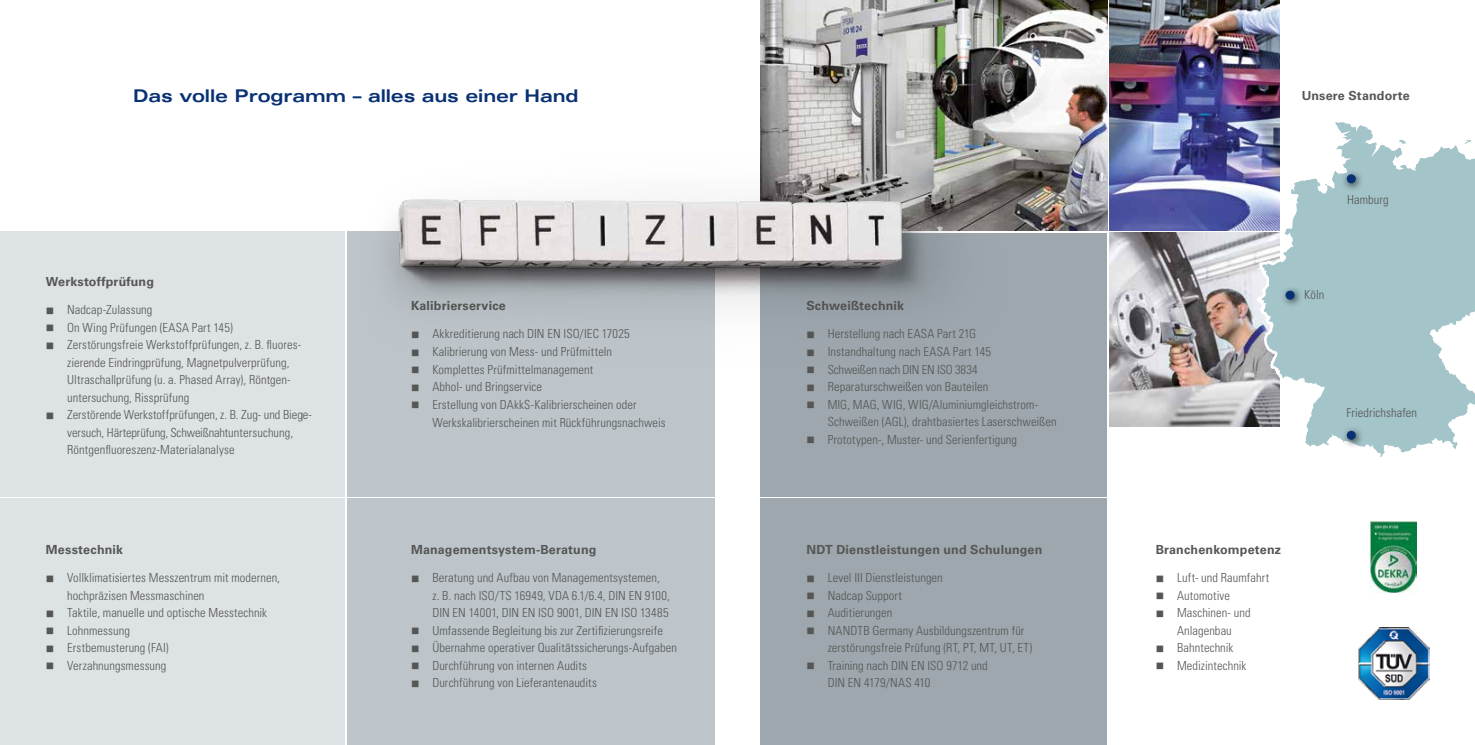
<style>
.page{position:relative;width:1475px;height:745px;background:#fff}
.page>*{position:absolute;margin:0;border:0;box-sizing:border-box;transform-origin:0 0}
.t1{font:700 expanded 17.5px "Univers LT Std";letter-spacing:-.01em;color:#083074}
.t2{font:300 condensed 12.5px/17.5px "Univers LT Std";letter-spacing:.005em;color:#565655}
.t3{font:700 12.5px "Univers LT Std";letter-spacing:.015em;color:#565655}
</style>
<div class="page">
<img style="left:1109px;top:233px;width:145px;height:193px">
<img style="left:1109px;top:0;width:170px;height:230px">
<div style="left:0;top:231px;width:344px;height:265px;background:#dde2e5"></div>
<div style="left:0;top:498px;width:344px;height:246px;background:#dde2e5"></div>
<div style="left:347px;top:231px;width:367px;height:265px;background:#bdc5ca"></div>
<div style="left:347px;top:498px;width:367px;height:246px;background:#bdc5ca"></div>
<div style="left:760px;top:233px;width:347px;height:263px;background:#9da7ad"></div>
<svg style="left:1254px;top:111px;width:220px;height:346px"></svg>
<svg style="left:1394px;top:135px;width:27px;height:21px"></svg>
<svg style="left:1287px;top:111px;width:93px;height:170px"></svg>
<div style="left:760px;top:498px;width:347px;height:246px;background:#9da7ad"></div>
<img style="left:760px;top:0;width:347px;height:230px">
<img style="left:1370px;top:521px;width:46px;height:70px">
<img style="left:1358px;top:627px;width:70px;height:71px">
<div style="left:1279px;top:285px;width:24px;height:23px;background:#000;opacity:.75"></div>
<div style="left:1285px;top:290px;width:9px;height:9px;background:#083074;border-radius:50%"></div>
<div style="left:1340px;top:169px;width:23px;height:24px;background:#000;opacity:.75"></div>
<div style="left:1346px;top:174px;width:9px;height:9px;background:#083074;border-radius:50%"></div>
<div style="left:1340px;top:425px;width:24px;height:23px;background:#000;opacity:.75"></div>
<div style="left:1346px;top:430px;width:9px;height:9px;background:#083074;border-radius:50%"></div>
<img style="left:344px;top:126px;width:710px;height:307px">
<img style="left:390px;top:194px;width:528px;height:105px">
<h1 class="t1" style="left:133px;top:85px;width:446px">Das volle Programm – alles aus einer Hand</h1>
<p class="t3" style="left:46px;top:274px;width:109px">Werkstoffprüfung</p>
<p class="t2" style="left:46px;top:301px;width:108px">■ Nadcap-Zulassung</p>
<p class="t2" style="left:46px;top:318px;width:188px">■ On Wing Prüfungen (EASA Part 145)</p>
<p class="t2" style="left:67px;top:336px;width:235px;text-indent:-21px">■ Zerstörungsfreie Werkstoffprüfungen, z. B. fluores&shy;zierende Eindringprüfung, Magnetpulverprüfung, Ultraschallprüfung (u. a. Phased Array), Röntgen&shy;untersuchung, Rissprüfung</p>
<p class="t2" style="left:67px;top:406px;width:245px;text-indent:-21px">■ Zerstörende Werkstoffprüfungen, z. B. Zug- und Biege&shy;versuch, Härteprüfung, Schweißnahtuntersuchung,<br>Röntgenfluoreszenz-Materialanalyse</p>
<p class="t3" style="left:46px;top:541px;width:79px">Messtechnik</p>
<p class="t2" style="left:67px;top:568px;width:214px;text-indent:-21px">■ Vollklimatisiertes Messzentrum mit modernen, hochpräzisen Messmaschinen</p>
<p class="t2" style="left:46px;top:603px;width:222px">■ Taktile, manuelle und optische Messtechnik</p>
<p class="t2" style="left:46px;top:621px;width:85px">■ Lohnmessung</p>
<p class="t2" style="left:46px;top:638px;width:124px">■ Erstbemusterung (FAI)</p>
<p class="t2" style="left:46px;top:656px;width:122px">■ Verzahnungsmessung</p>
<p class="t3" style="left:411px;top:298px;width:96px">Kalibrierservice</p>
<p class="t2" style="left:411px;top:325px;width:220px">■ Akkreditierung nach DIN EN ISO/IEC 17025</p>
<p class="t2" style="left:411px;top:342px;width:202px">■ Kalibrierung von Mess- und Prüfmitteln</p>
<p class="t2" style="left:411px;top:360px;width:184px">■ Komplettes Prüfmittelmanagement</p>
<p class="t2" style="left:411px;top:377px;width:132px">■ Abhol- und Bringservice</p>
<p class="t2" style="left:432px;top:394px;width:235px;line-height:18.8px;text-indent:-21px">■ Erstellung von DAkkS-Kalibrierscheinen oder<br>Werkskalibrierscheinen mit Rückführungsnachweis</p>
<p class="t3" style="left:411px;top:541px;width:187px">Managementsystem-Beratung</p>
<p class="t2" style="left:432px;top:568px;width:239px;text-indent:-21px">■ Beratung und Aufbau von Managementsystemen, z. B. nach ISO/TS 16949, VDA 6.1/6.4, DIN EN 9100,<br>DIN EN 14001, DIN EN ISO 9001, DIN EN ISO 13485</p>
<p class="t2" style="left:411px;top:621px;width:253px">■ Umfassende Begleitung bis zur Zertifizierungsreife</p>
<p class="t2" style="left:411px;top:638px;width:267px">■ Übernahme operativer Qualitätssicherungs-Aufgaben</p>
<p class="t2" style="left:411px;top:656px;width:177px">■ Durchführung von internen Audits</p>
<p class="t2" style="left:411px;top:673px;width:187px">■ Durchführung von Lieferantenaudits</p>
<p class="t3" style="left:806px;top:298px;width:99px">Schweißtechnik</p>
<p class="t2" style="left:806px;top:325px;width:171px">■ Herstellung nach EASA Part 21G</p>
<p class="t2" style="left:806px;top:342px;width:186px">■ Instandhaltung nach EASA Part 145</p>
<p class="t2" style="left:806px;top:360px;width:173px">■ Schweißen nach DIN EN ISO 3834</p>
<p class="t2" style="left:806px;top:377px;width:183px">■ Reparaturschweißen von Bauteilen</p>
<p class="t2" style="left:827px;top:395px;width:230px;text-indent:-21px">■ MIG, MAG, WIG, WIG/Aluminiumgleichstrom-<br>Schweißen (AGL), drahtbasiertes Laserschweißen</p>
<p class="t2" style="left:806px;top:430px;width:212px">■ Prototypen-, Muster- und Serienfertigung</p>
<p class="t3" style="left:806px;top:541px;width:237px">NDT Dienstleistungen und Schulungen</p>
<p class="t2" style="left:806px;top:568px;width:138px">■ Level III Dienstleistungen</p>
<p class="t2" style="left:806px;top:586px;width:97px">■ Nadcap Support</p>
<p class="t2" style="left:806px;top:603px;width:87px">■ Auditierungen</p>
<p class="t2" style="left:827px;top:621px;width:206px;text-indent:-21px">■ NANDTB Germany Ausbildungszentrum für zerstörungsfreie Prüfung (RT, PT, MT, UT, ET)</p>
<p class="t2" style="left:827px;top:656px;width:162px;text-indent:-21px">■ Training nach DIN EN ISO 9712 und<br>DIN EN 4179/NAS 410</p>
<p class="t3" style="left:1301px;top:89px;width:109px">Unsere Standorte</p>
<p class="t2" style="left:1346px;top:190px;width:43px">Hamburg</p>
<p class="t2" style="left:1303px;top:286px;width:22px">Köln</p>
<p class="t2" style="left:1346px;top:403px;width:72px">Friedrichshafen</p>
<p class="t3" style="left:1155px;top:541px;width:127px">Branchenkompetenz</p>
<p class="t2" style="left:1155px;top:568px;width:115px">■ Luft- und Raumfahrt</p>
<p class="t2" style="left:1155px;top:586px;width:76px">■ Automotive</p>
<p class="t2" style="left:1155px;top:603px;width:96px;text-align:center">■ Maschinen- und<br>Anlagenbau</p>
<p class="t2" style="left:1155px;top:638px;width:79px">■ Bahntechnik</p>
<p class="t2" style="left:1155px;top:656px;width:92px">■ Medizintechnik</p>
</div>
